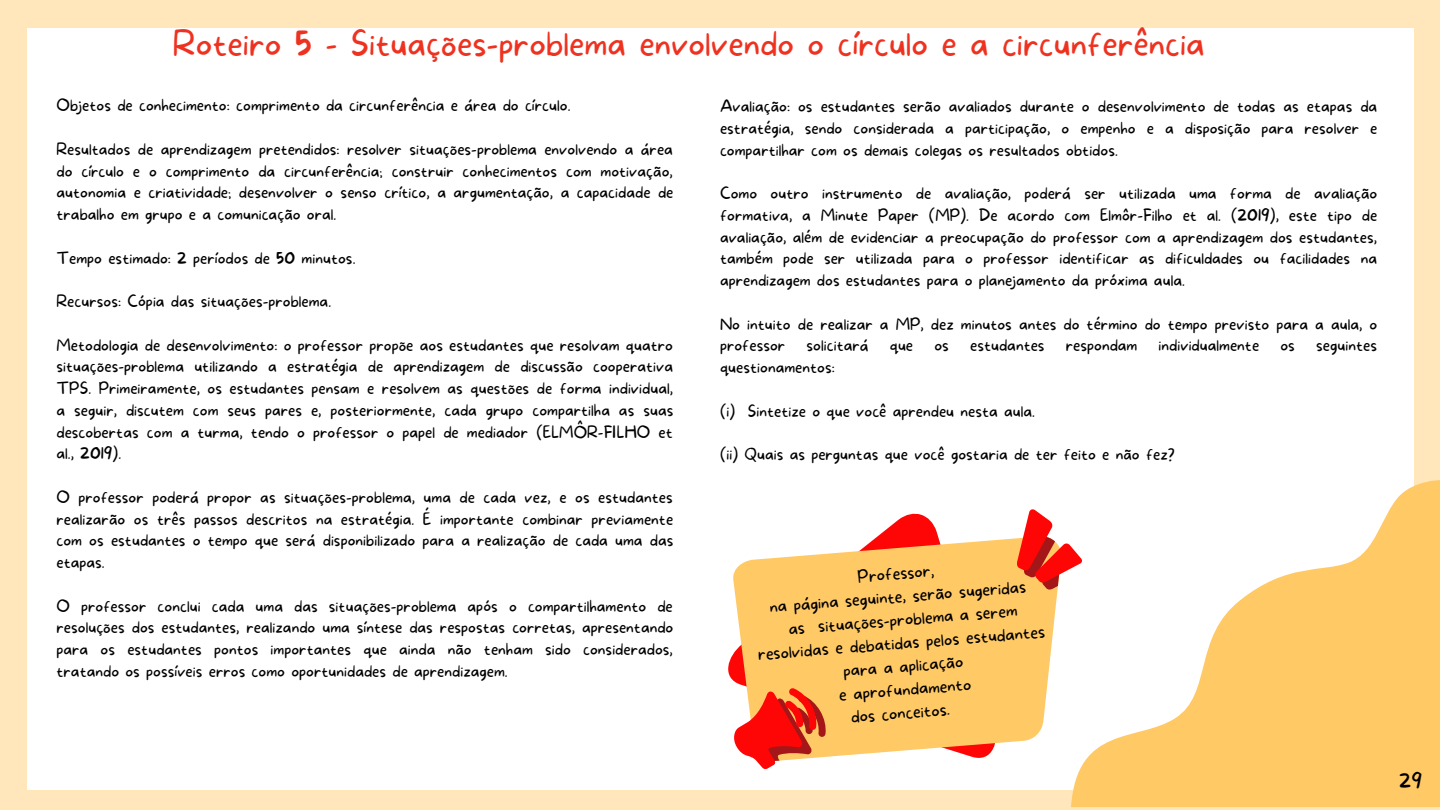
<style>
.page{position:relative;width:1440px;height:810px;background:#ffe7bb}
.page>*{position:absolute;margin:0;border:0;box-sizing:border-box;transform-origin:0 0}
.t1{font:100 34px "More Sugar";color:#ef3220}
.t2{font:100 20px "More Sugar";color:#000}
.t3{font:100 17px "More Sugar";color:#000}
.t4{font:100 16px/21.8px "More Sugar";color:#000;text-align:justify}
</style>
<div class="page">
<div style="left:27px;top:28px;width:1386px;height:762px;background:#fff"></div>
<svg style="left:728px;top:513px;width:210px;height:166px"></svg>
<svg style="left:732px;top:536px;width:326px;height:222px;background:#ffca75"></svg>
<svg style="left:732px;top:688px;width:94px;height:81px"></svg>
<svg style="left:1017px;top:509px;width:54px;height:81px"></svg>
<svg style="left:1071px;top:480px;width:369px;height:327px;fill:#ffc966"></svg>
<h1 class="t1" style="left:173px;top:24px;width:1034px">Roteiro 5 - Situações-problema envolvendo o círculo e a circunferência</h1>
<p class="t4" style="left:56px;top:95px;width:516px">Objetos de conhecimento: comprimento da circunferência e área do círculo.</p>
<p class="t4" style="left:56px;top:139px;width:619px">Resultados de aprendizagem pretendidos: resolver situações-problema envolvendo a área do círculo e o comprimento da circunferência; construir conhecimentos com motivação, autonomia e criatividade; desenvolver o senso crítico, a argumentação, a capacidade de trabalho em grupo e a comunicação oral.</p>
<p class="t4" style="left:56px;top:248px;width:301px">Tempo estimado: 2 períodos de 50 minutos.</p>
<p class="t4" style="left:56px;top:291px;width:276px">Recursos: Cópia das situações-problema.</p>
<p class="t4" style="left:56px;top:335px;width:618px">Metodologia de desenvolvimento: o professor propõe aos estudantes que resolvam quatro situações-problema utilizando a estratégia de aprendizagem de discussão cooperativa TPS. Primeiramente, os estudantes pensam e resolvem as questões de forma individual, a seguir, discutem com seus pares e, posteriormente, cada grupo compartilha as suas descobertas com a turma, tendo o professor o papel de mediador (ELMÔR-FILHO et al., 2019).</p>
<p class="t4" style="left:56px;top:487px;width:618px">O professor poderá propor as situações-problema, uma de cada vez, e os estudantes realizarão os três passos descritos na estratégia. É importante combinar previamente com os estudantes o tempo que será disponibilizado para a realização de cada uma das etapas.</p>
<p class="t4" style="left:56px;top:596px;width:619px">O professor conclui cada uma das situações-problema após o compartilhamento de resoluções dos estudantes, realizando uma síntese das respostas corretas, apresentando para os estudantes pontos importantes que ainda não tenham sido considerados, tratando os possíveis erros como oportunidades de aprendizagem.</p>
<p class="t4" style="left:720px;top:96px;width:659px">Avaliação: os estudantes serão avaliados durante o desenvolvimento de todas as etapas da estratégia, sendo considerada a participação, o empenho e a disposição para resolver e compartilhar com os demais colegas os resultados obtidos.</p>
<p class="t4" style="left:720px;top:183px;width:659px">Como outro instrumento de avaliação, poderá ser utilizada uma forma de avaliação formativa, a Minute Paper (MP). De acordo com Elmôr-Filho et al. (2019), este tipo de avaliação, além de evidenciar a preocupação do professor com a aprendizagem dos estudantes, também pode ser utilizada para o professor identificar as dificuldades ou facilidades na aprendizagem dos estudantes para o planejamento da próxima aula.</p>
<p class="t4" style="left:720px;top:314px;width:659px">No intuito de realizar a MP, dez minutos antes do término do tempo previsto para a aula, o professor</p>
<p class="t4" style="left:807px;top:335px;width:64px">solicitará</p>
<p class="t4" style="left:890px;top:335px;width:25px">que</p>
<p class="t4" style="left:934px;top:335px;width:16px">os</p>
<p class="t4" style="left:970px;top:335px;width:76px">estudantes</p>
<p class="t4" style="left:1066px;top:335px;width:73px">respondam</p>
<p class="t4" style="left:1159px;top:335px;width:102px">individualmente</p>
<p class="t4" style="left:1280px;top:335px;width:16px">os</p>
<p class="t4" style="left:1316px;top:335px;width:62px">seguintes</p>
<p class="t4" style="left:720px;top:357px;width:116px">questionamentos:</p>
<p class="t4" style="left:720px;top:401px;width:317px">(i) Sintetize o que você aprendeu nesta aula.</p>
<p class="t4" style="left:720px;top:444px;width:456px">(ii) Quais as perguntas que você gostaria de ter feito e não fez?</p>
<p class="t3" style="left:857px;top:567px;width:78px;rotate:-5deg">Professor,</p>
<p class="t3" style="left:769px;top:598px;width:259px;rotate:-5deg">na página seguinte, serão sugeridas</p>
<p class="t3" style="left:788px;top:619px;width:231px;rotate:-5deg">as situações-problema a serem</p>
<p class="t3" style="left:757px;top:645px;width:289px;rotate:-5deg">resolvidas e debatidas pelos estudantes</p>
<p class="t3" style="left:842px;top:662px;width:122px;rotate:-5deg">para a aplicação</p>
<p class="t3" style="left:838px;top:685px;width:134px;rotate:-5deg">e aprofundamento</p>
<p class="t3" style="left:850px;top:707px;width:100px;rotate:-5deg">dos conceitos.</p>
<p class="t2" style="left:1399px;top:769px;width:25px">29</p>
</div>
